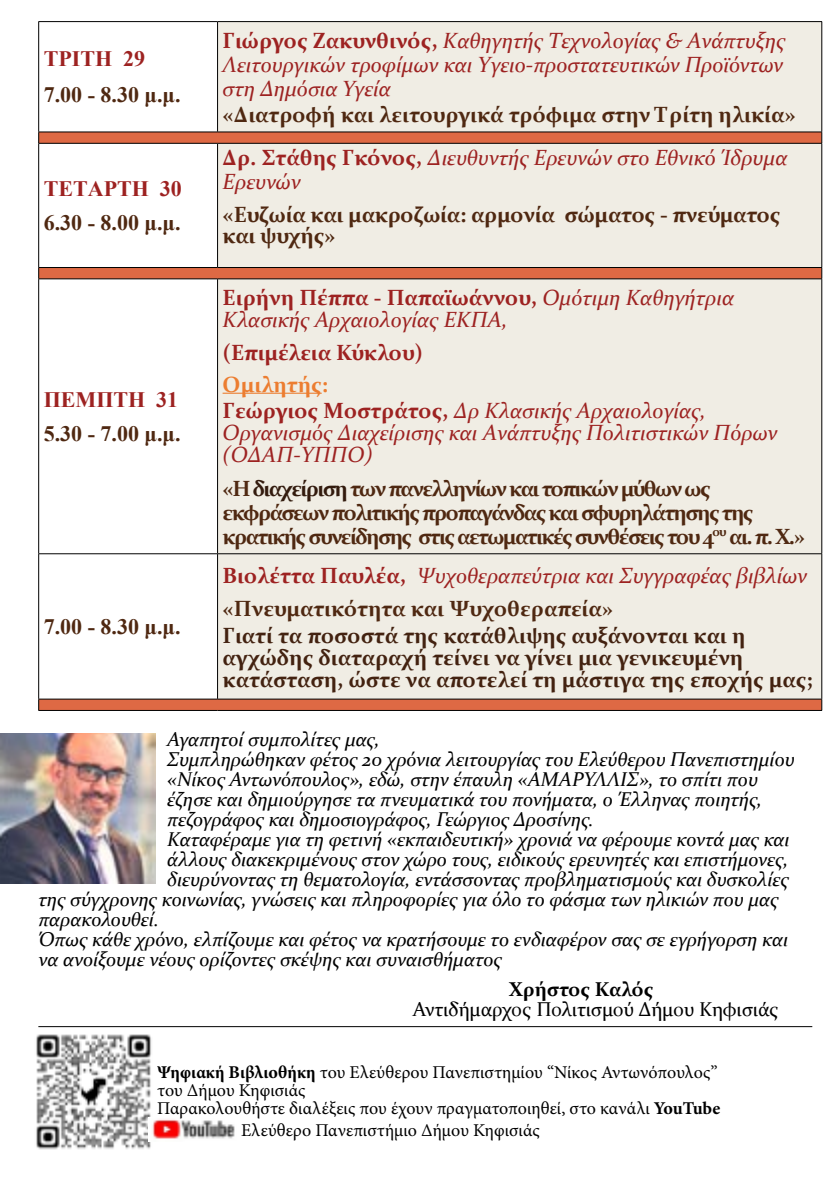
<style>
.page{position:relative;width:840px;height:1191px;background:#fff}
.page>*{position:absolute;margin:0;border:0;box-sizing:border-box;transform-origin:0 0}
.t1{font:italic 22px/24px "Constantia";color:#9d2221}
.t2{font:700 22px/24px "Constantia";letter-spacing:-.07em;color:#4f2811}
.t3{font:700 22px/22px "Constantia";color:#432210}
.t4{font:700 22px/20px "Constantia";letter-spacing:-.01em;color:#4f2811}
.t5{font:700 22px "Times New Roman";color:#4f2811}
.t6{font:700 22px "Constantia";color:#4f2811}
.t7{font:700 22px "Times New Roman";color:#9d2221}
.t8{font:700 22px "Constantia";color:#9d2221}
.t9{font:italic 20px "Constantia";color:#000}
.t10{font:20px "Constantia";letter-spacing:-.005em;color:#000}
.t11{font:700 20px "Constantia";color:#000}
.t12{font:18px/18px "Minion Pro";color:#000}
.s1{font-weight:700;font-style:normal}
.s2{font-weight:700;font-style:normal;color:#ec7d30}
.s3{color:#331b0e}
.s4{font-weight:700;font-style:normal;color:#4f2811}
.s5{font-weight:700}
</style>
<div class="page">
<div style="left:218px;top:22px;width:603px;height:110px;background:#f0ede4"></div>
<svg style="left:39px;top:133px;width:782px;height:577px;fill:#f0ede4"></svg>
<hr style="left:38px;top:21px;width:179px;height:1px;background:#000">
<hr style="left:38px;top:22px;width:1px;height:110px;background:#000">
<hr style="left:217px;top:21px;width:604px;height:1px;background:#000">
<hr style="left:217px;top:22px;width:1px;height:110px;background:#000">
<hr style="left:821px;top:22px;width:1px;height:110px;background:#000">
<hr style="left:38px;top:132px;width:179px;height:1px;background:#000">
<hr style="left:217px;top:132px;width:604px;height:1px;background:#000">
<hr style="left:38px;top:143px;width:179px;height:1px;background:#000">
<hr style="left:38px;top:144px;width:1px;height:123px;background:#000">
<hr style="left:217px;top:143px;width:604px;height:1px;background:#000">
<hr style="left:217px;top:144px;width:1px;height:123px;background:#000">
<hr style="left:821px;top:144px;width:1px;height:123px;background:#000">
<hr style="left:38px;top:267px;width:179px;height:1px;background:#000">
<hr style="left:217px;top:267px;width:604px;height:1px;background:#000">
<hr style="left:38px;top:278px;width:179px;height:1px;background:#000">
<hr style="left:38px;top:279px;width:1px;height:274px;background:#000">
<hr style="left:217px;top:278px;width:604px;height:1px;background:#000">
<hr style="left:217px;top:279px;width:1px;height:274px;background:#000">
<hr style="left:821px;top:279px;width:1px;height:274px;background:#000">
<hr style="left:38px;top:553px;width:179px;height:1px;background:#000">
<hr style="left:38px;top:554px;width:1px;height:145px;background:#000">
<hr style="left:217px;top:553px;width:604px;height:1px;background:#000">
<hr style="left:217px;top:554px;width:1px;height:145px;background:#000">
<hr style="left:821px;top:554px;width:1px;height:145px;background:#000">
<hr style="left:38px;top:699px;width:179px;height:1px;background:#000">
<hr style="left:217px;top:699px;width:604px;height:1px;background:#000">
<hr style="left:38px;top:710px;width:179px;height:1px;background:#000">
<hr style="left:217px;top:710px;width:604px;height:1px;background:#000">
<hr style="left:222px;top:393px;width:99px;height:1px;background:#ec7d30">
<img style="left:36px;top:1027px;width:125px;height:123px">
<img style="left:148px;top:1117px;width:87px;height:24px">
<img style="left:0;top:733px;width:156px;height:150px">
<hr style="left:38px;top:1026px;width:773px;height:1px;background:#000">
<p class="t7" style="left:44px;top:43px;width:103px">ΤΡΙΤΗ 29</p>
<p class="t5" style="left:44px;top:79px;width:138px">7.00 - 8.30 μ.μ.</p>
<p class="t7" style="left:44px;top:173px;width:140px">ΤΕΤΑΡΤΗ 30</p>
<p class="t5" style="left:44px;top:207px;width:138px">6.30 - 8.00 μ.μ.</p>
<p class="t7" style="left:44px;top:383px;width:136px">ΠΕΜΠΤΗ 31</p>
<p class="t5" style="left:44px;top:417px;width:138px">5.30 - 7.00 μ.μ.</p>
<p class="t5" style="left:44px;top:610px;width:138px">7.00 - 8.30 μ.μ.</p>
<p class="t1" style="left:222px;top:28px;width:564px;text-align:justify"><span class="s1">Γιώργος Ζακυνθινός,</span> Καθηγητής Τεχνολογίας &amp; Ανάπτυξης Λειτουργικών τροφίμων και Υγειο-προστατευτικών Προϊόντων στη Δημόσια Υγεία</p>
<p class="t6" style="left:222px;top:99px;width:574px">«Διατροφή και λειτουργικά τρόφιμα στην Τρίτη ηλικία»</p>
<p class="t1" style="left:222px;top:144px;width:566px"><span class="s1">Δρ. Στάθης Γκόνος,</span> Διευθυντής Ερευνών στο Εθνικό Ίδρυμα<br>Ερευνών</p>
<p class="t4" style="left:222px;top:204px;width:559px">«Ευζωία και μακροζωία: αρμονία σώματος - πνεύματος και ψυχής»</p>
<p class="t1" style="left:222px;top:286px;width:513px;line-height:22px"><span class="s1">Ειρήνη Πέππα - Παπαϊωάννου,</span> Ομότιμη Καθηγήτρια<br>Κλασικής Αρχαιολογίας ΕΚΠΑ,</p>
<p class="t8" style="left:222px;top:337px;width:202px">(Επιμέλεια Κύκλου)</p>
<p class="t1" style="left:222px;top:370px;width:484px;line-height:26px"><span class="s2">Ομιλητής:<br></span><span class="s1">Γεώργιος Μοστράτος,</span> Δρ Κλασικής Αρχαιολογίας,</p>
<p class="t1" style="left:222px;top:420px;width:556px;line-height:22px">Οργανισμός Διαχείρισης και Ανάπτυξης Πολιτιστικών Πόρων (ΟΔΑΠ-ΥΠΠΟ)</p>
<p class="t2" style="left:222px;top:475px;width:583px">«Η <span class="s3">διαχείριση</span> των πανελληνίων και τοπικών μύθων ως εκφράσεων πολιτικής προπαγάνδας και σφυρηλάτησης της κρατικής συνείδησης στις αετωματικές συνθέσεις του 4<sup>ου</sup> αι. π. Χ.»</p>
<p class="t1" style="left:222px;top:557px;width:585px;line-height:33.6px"><span class="s1">Βιολέττα Παυλέα,</span> Ψυχοθεραπεύτρια και Συγγραφέας βιβλίων <span class="s4">«Πνευματικότητα και Ψυχοθεραπεία»</span></p>
<p class="t3" style="left:222px;top:623px;width:591px">Γιατί τα ποσοστά της κατάθλιψης αυξάνονται και η αγχώδης διαταραχή τείνει να γίνει μια γενικευμένη κατάσταση, ώστε να αποτελεί τη μάστιγα της εποχής μας;</p>
<p class="t9" style="left:167px;top:726px;width:214px">Αγαπητοί συμπολίτες μας,</p>
<p class="t9" style="left:167px;top:746px;width:628px">Συμπληρώθηκαν φέτος 20 χρόνια λειτουργίας του Ελεύθερου Πανεπιστημίου</p>
<p class="t9" style="left:167px;top:766px;width:591px">«Νίκος Αντωνόπουλος», εδώ, στην έπαυλη «ΑΜΑΡΥΛΛΙΣ», το σπίτι που</p>
<p class="t9" style="left:167px;top:786px;width:596px">έζησε και δημιούργησε τα πνευματικά του πονήματα, ο Έλληνας ποιητής,</p>
<p class="t9" style="left:167px;top:806px;width:428px">πεζογράφος και δημοσιογράφος, Γεώργιος Δροσίνης.</p>
<p class="t9" style="left:167px;top:826px;width:623px">Καταφέραμε για τη φετινή «εκπαιδευτική» χρονιά να φέρουμε κοντά μας και</p>
<p class="t9" style="left:167px;top:846px;width:622px">άλλους διακεκριμένους στον χώρο τους, ειδικούς ερευνητές και επιστήμονες,</p>
<p class="t9" style="left:167px;top:866px;width:622px">διευρύνοντας τη θεματολογία, εντάσσοντας προβληματισμούς και δυσκολίες</p>
<p class="t9" style="left:38px;top:886px;width:741px">της σύγχρονης κοινωνίας, γνώσεις και πληροφορίες για όλο το φάσμα των ηλικιών που μας</p>
<p class="t9" style="left:38px;top:906px;width:122px">παρακολουθεί.</p>
<p class="t9" style="left:38px;top:926px;width:750px">Όπως κάθε χρόνο, ελπίζουμε και φέτος να κρατήσουμε το ενδιαφέρον σας σε εγρήγορση και</p>
<p class="t9" style="left:38px;top:946px;width:464px">να ανοίξουμε νέους ορίζοντες σκέψης και συναισθήματος</p>
<p class="t11" style="left:508px;top:975px;width:146px">Χρήστος Καλός</p>
<p class="t10" style="left:412px;top:996px;width:367px">Αντιδήμαρχος Πολιτισμού Δήμου Κηφισιάς</p>
<p class="t12" style="left:157px;top:1063px;width:564px"><span class="s5">Ψηφιακή Βιβλιοθήκη</span> του Ελεύθερου Πανεπιστημίου “Νίκος Αντωνόπουλος” του Δήμου Κηφισιάς<br>Παρακολουθήστε διαλέξεις που έχουν πραγματοποιηθεί, στο κανάλι <span class="s5">YouTube</span></p>
<p class="t12" style="left:241px;top:1121px;width:300px">Ελεύθερο Πανεπιστήμιο Δήμου Κηφισιάς</p>
</div>
